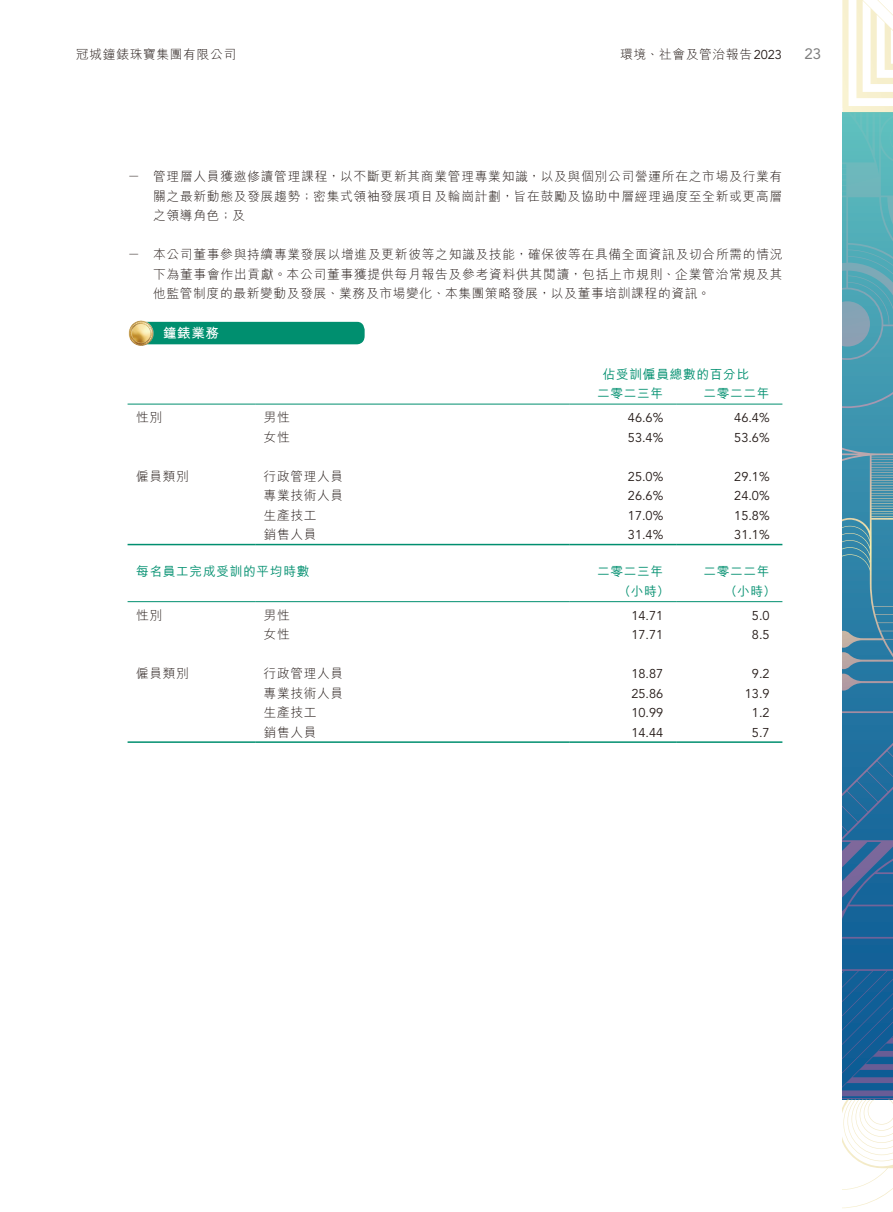
<style>
.page{position:relative;width:893px;height:1212px;background:#fff}
.page>*{position:absolute;margin:0;border:0;box-sizing:border-box;transform-origin:0 0}
.t1{font:15px "Avenir LT Std";color:#7e7e7e}
.t2{font:700 13.5px "M Hei HK";color:#fff}
.t3{font:300 12.75px/19.5px "M Hei HK";letter-spacing:.05em;color:#231916;text-align:justify}
.t4{font:12.75px "Avenir LT Std";color:#231916}
.t5{font:500 12.75px/19.5px "M Hei HK";letter-spacing:.05em;color:#008f6f}
.s1{font-family:"Avenir LT Std";font-weight:400}
</style>
<div class="page">
<svg style="left:842px;top:1100px;width:51px;height:112px"></svg>
<svg style="left:842px;top:0;width:51px;height:112px"></svg>
<svg style="left:842px;top:112px;width:51px;height:987px;background:#3c85a6"></svg>
<svg style="left:842px;top:301px;width:28px;height:46px"></svg>
<div style="left:154px;top:322px;width:211px;height:22px;background:#008f6f"></div>
<img style="left:128px;top:320px;width:26px;height:26px">
<hr style="left:128px;top:404px;width:127px;height:1px;background:#008f6f">
<hr style="left:255px;top:404px;width:315px;height:1px;background:#008f6f">
<hr style="left:570px;top:404px;width:106px;height:1px;background:#008f6f">
<hr style="left:676px;top:404px;width:106px;height:1px;background:#008f6f">
<hr style="left:128px;top:544px;width:127px;height:1px;background:#008f6f">
<hr style="left:255px;top:544px;width:315px;height:1px;background:#008f6f">
<hr style="left:570px;top:544px;width:106px;height:1px;background:#008f6f">
<hr style="left:676px;top:544px;width:106px;height:1px;background:#008f6f">
<hr style="left:128px;top:601px;width:127px;height:1px;background:#008f6f">
<hr style="left:255px;top:601px;width:315px;height:1px;background:#008f6f">
<hr style="left:570px;top:601px;width:106px;height:1px;background:#008f6f">
<hr style="left:676px;top:601px;width:106px;height:1px;background:#008f6f">
<hr style="left:128px;top:741px;width:127px;height:2px;background:#008f6f">
<hr style="left:255px;top:741px;width:315px;height:2px;background:#008f6f">
<hr style="left:570px;top:741px;width:106px;height:2px;background:#008f6f">
<hr style="left:676px;top:741px;width:106px;height:2px;background:#008f6f">
<p class="t3" style="left:76px;top:44px;width:162px">冠城鐘錶珠寶集團有限公司</p>
<p class="t3" style="left:620px;top:44px;width:163px">環境、社會及管治報告<span class="s1">2023</span></p>
<p class="t1" style="left:804px;top:45px;width:18px">23</p>
<p class="t3" style="left:153px;top:167px;width:631px;text-indent:-26px">－ 管理層人員獲邀修讀管理課程，以不斷更新其商業管理專業知識，以及與個別公司營運所在之市場及行業有關之最新動態及發展趨勢；密集式領袖發展項目及輪崗計劃，旨在鼓勵及協助中層經理過度至全新或更高層之領導角色；及</p>
<p class="t3" style="left:153px;top:245px;width:631px;text-indent:-26px">－ 本公司董事參與持續專業發展以增進及更新彼等之知識及技能，確保彼等在具備全面資訊及切合所需的情況下為董事會作出貢獻。本公司董事獲提供每月報告及參考資料供其閱讀，包括上市規則、企業管治常規及其他監管制度的最新變動及發展、業務及市場變化、本集團策略發展，以及董事培訓課程的資訊。</p>
<p class="t2" style="left:163px;top:323px;width:58px">鐘錶業務</p>
<p class="t5" style="left:597px;top:363px;width:154px;text-indent:6px">佔受訓僱員總數的百分比二零二三年</p>
<p class="t5" style="left:703px;top:383px;width:68px">二零二二年</p>
<p class="t3" style="left:136px;top:407px;width:28px">性別</p>
<p class="t3" style="left:264px;top:407px;width:28px">男性</p>
<p class="t4" style="left:628px;top:410px;width:37px">46.6%</p>
<p class="t4" style="left:734px;top:410px;width:37px">46.4%</p>
<p class="t3" style="left:264px;top:427px;width:28px">女性</p>
<p class="t4" style="left:628px;top:430px;width:37px">53.4%</p>
<p class="t4" style="left:734px;top:430px;width:37px">53.6%</p>
<p class="t3" style="left:136px;top:466px;width:54px">僱員類別</p>
<p class="t3" style="left:264px;top:466px;width:81px">行政管理人員</p>
<p class="t4" style="left:628px;top:469px;width:37px">25.0%</p>
<p class="t4" style="left:734px;top:469px;width:37px">29.1%</p>
<p class="t3" style="left:264px;top:485px;width:81px">專業技術人員</p>
<p class="t4" style="left:628px;top:488px;width:37px">26.6%</p>
<p class="t4" style="left:734px;top:488px;width:37px">24.0%</p>
<p class="t3" style="left:264px;top:505px;width:54px">生產技工</p>
<p class="t4" style="left:628px;top:508px;width:37px">17.0%</p>
<p class="t4" style="left:734px;top:508px;width:37px">15.8%</p>
<p class="t3" style="left:264px;top:524px;width:54px">銷售人員</p>
<p class="t4" style="left:628px;top:527px;width:37px">31.4%</p>
<p class="t4" style="left:734px;top:527px;width:37px">31.1%</p>
<p class="t5" style="left:136px;top:561px;width:175px">每名員工完成受訓的平均時數</p>
<p class="t5" style="left:597px;top:561px;width:68px">二零二三年</p>
<p class="t5" style="left:703px;top:561px;width:68px">二零二二年</p>
<p class="t5" style="left:618px;top:580px;width:53px">（小時）</p>
<p class="t5" style="left:724px;top:580px;width:53px">（小時）</p>
<p class="t3" style="left:136px;top:605px;width:28px">性別</p>
<p class="t3" style="left:264px;top:605px;width:28px">男性</p>
<p class="t4" style="left:631px;top:608px;width:33px">14.71</p>
<p class="t4" style="left:752px;top:608px;width:19px">5.0</p>
<p class="t3" style="left:264px;top:625px;width:28px">女性</p>
<p class="t4" style="left:631px;top:627px;width:33px">17.71</p>
<p class="t4" style="left:752px;top:627px;width:19px">8.5</p>
<p class="t3" style="left:136px;top:664px;width:54px">僱員類別</p>
<p class="t3" style="left:264px;top:664px;width:81px">行政管理人員</p>
<p class="t4" style="left:631px;top:666px;width:33px">18.87</p>
<p class="t4" style="left:752px;top:666px;width:19px">9.2</p>
<p class="t3" style="left:264px;top:683px;width:81px">專業技術人員</p>
<p class="t4" style="left:631px;top:686px;width:33px">25.86</p>
<p class="t4" style="left:745px;top:686px;width:26px">13.9</p>
<p class="t3" style="left:264px;top:703px;width:54px">生產技工</p>
<p class="t4" style="left:631px;top:705px;width:33px">10.99</p>
<p class="t4" style="left:752px;top:705px;width:19px">1.2</p>
<p class="t3" style="left:264px;top:722px;width:54px">銷售人員</p>
<p class="t4" style="left:631px;top:725px;width:33px">14.44</p>
<p class="t4" style="left:752px;top:725px;width:19px">5.7</p>
</div>
